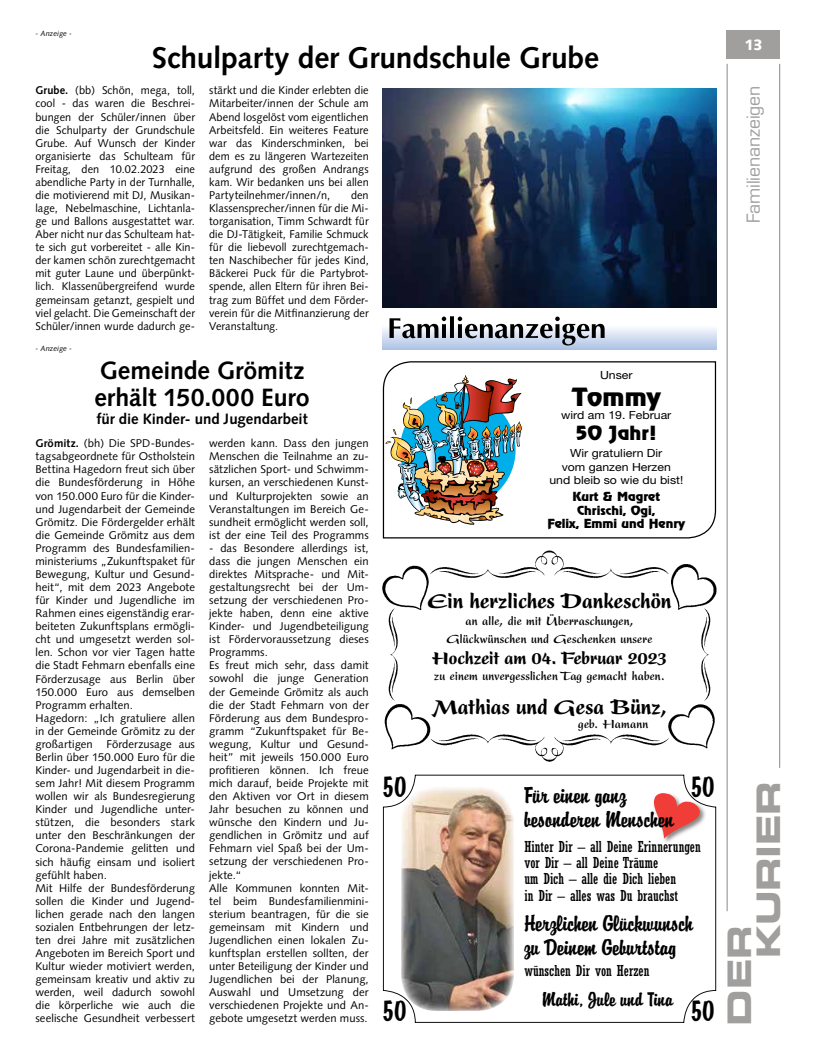
<style>
.page{position:relative;width:819px;height:1053px;background:#fff}
.page>*{position:absolute;margin:0;border:0;box-sizing:border-box;transform-origin:0 0}
.t1{font:32.5px/28.9px "Eurostile LT Std Bold Ex 2";letter-spacing:-.01em;color:#a19f9d}
.t2{font:700 30px "Syntax LT Std";letter-spacing:-.005em;color:#000}
.t3{font:27.5px "Briquet";color:#000}
.t4{font:700 25px/27.5px "Syntax LT Std";color:#000}
.t5{font:900 condensed 23.75px "Present LT Std";color:#000}
.t6{font:22.5px "Revue";color:#000;scale:1.09 1}
.t7{font:20px/23.8px "Briquet";color:#000}
.t8{font:900 condensed 20px "Present LT Std";color:#000}
.t9{font:17.5px "Briquet";color:#000}
.t10{font:17.5px "Eurostile LT Std";letter-spacing:-.005em;color:#a19f9d}
.t11{font:17.5px "Revue";color:#000;scale:1.09 1}
.t12{font:condensed 15px/16.2px "Rockwell";color:#000}
.t13{font:700 15px "Syntax LT Std";letter-spacing:-.005em;color:#000}
.t14{font:900 15px "Syntax LT Std";color:#fff}
.t15{font:700 condensed 13.75px/18px "Present LT Std";letter-spacing:.01em;color:#000;text-align:center;scale:1.1 1}
.t16{font:11.25px/13px "Syntax";letter-spacing:.005em;color:#000;text-align:justify}
.t17{font:11.25px/13.5px "Helvetica Neue";color:#000;text-align:center;scale:1.09 1}
.t18{font:11.25px/13.5px "Revue";color:#000;text-align:center;scale:1.09 1}
.t19{font:italic 7.5px "Syntax";letter-spacing:.01em;color:#000}
.s1{font-weight:700}
</style>
<div class="page">
<hr style="left:726px;top:64px;width:1px;height:847px;background:#8c8986">
<hr style="left:779px;top:64px;width:1px;height:703px;background:#8c8986">
<div style="left:726px;top:30px;width:54px;height:29px;background:#a19f9d"></div>
<svg style="left:383px;top:774px;width:333px;height:248px"></svg>
<img style="left:401px;top:786px;width:112px;height:224px">
<img style="left:384px;top:704px;width:331px;height:58px">
<img style="left:383px;top:550px;width:333px;height:59px">
<img style="left:384px;top:608px;width:17px;height:93px">
<img style="left:697px;top:608px;width:17px;height:93px">
<svg style="left:383px;top:361px;width:333px;height:177px"></svg>
<svg style="left:383px;top:326px;width:333px;height:23px;background:#cbd8ee"></svg>
<svg style="left:389px;top:316px;width:215px;height:29px"></svg>
<img style="left:382px;top:88px;width:334px;height:219px">
<p class="t19" style="left:35px;top:29px;width:38px">- Anzeige -</p>
<p class="t2" style="left:152px;top:41px;width:448px">Schulparty der Grundschule Grube</p>
<p class="t16" style="left:35px;top:84px;width:161px"><span class="s1">Grube.</span> (bb) Schön, mega, toll, cool - das waren die Beschrei&shy;bungen der Schüler/innen über die Schulparty der Grundschule Grube. Auf Wunsch der Kinder organisierte das Schulteam für Freitag, den 10.02.2023 eine abendliche Party in der Turnhalle, die motivierend mit DJ, Musikan&shy;lage, Nebelmaschine, Lichtanla&shy;ge und Ballons ausgestattet war.<br>Aber nicht nur das Schulteam hat&shy;te sich gut vorbereitet - alle Kin&shy;der kamen schön zurechtgemacht mit guter Laune und überpünkt&shy;lich. Klassenübergreifend wurde gemeinsam getanzt, gespielt und viel gelacht. Die Gemeinschaft der Schüler/innen wurde dadurch ge-</p>
<p class="t16" style="left:209px;top:84px;width:161px">stärkt und die Kinder erlebten die Mitarbeiter/innen der Schule am Abend losgelöst vom eigentlichen Arbeitsfeld. Ein weiteres Feature war das Kinderschminken, bei dem es zu längeren Wartezeiten aufgrund des großen Andrangs kam. Wir bedanken uns bei allen Partyteilnehmer/innen/n,</p>
<p class="t16" style="left:209px;top:188px;width:161px;text-indent:142px">den Klassensprecher/innen für die Mi&shy;torganisation, Timm Schwardt für die DJ-Tätigkeit, Familie Schmuck für die liebevoll zurechtgemach&shy;ten Naschibecher für jedes Kind, Bäckerei Puck für die Partybrot&shy;spende, allen Eltern für ihren Bei&shy;trag zum Büffet und dem Förder&shy;verein für die Mitfinanzierung der Veranstaltung.</p>
<p class="t19" style="left:35px;top:344px;width:38px">- Anzeige -</p>
<p class="t4" style="left:94px;top:357px;width:217px">Gemeinde Grömitz erhält 150.000 Euro</p>
<p class="t13" style="left:96px;top:410px;width:213px">für die Kinder- und Jugendarbeit</p>
<p class="t16" style="left:35px;top:437px;width:161px;text-align:left"><span class="s1">Grömitz.</span> (bh) Die SPD-Bundes&shy;tagsabgeordnete für Ostholstein<br>Bettina Hagedorn freut sich über die Bundesförderung in Höhe von 150.000 Euro für die Kinder&shy;und Jugendarbeit der Gemeinde<br>Grömitz. Die Fördergelder erhält die Gemeinde Grömitz aus dem<br>Programm des Bundesfamilien&shy;ministeriums „Zukunftspaket für<br>Bewegung, Kultur und Gesund&shy;heit“, mit dem 2023 Angebote für Kinder und Jugendliche im<br>Rahmen eines eigenständig erar&shy;beiteten Zukunftsplans ermögli&shy;cht und umgesetzt werden sol&shy;len. Schon vor vier Tagen hatte die Stadt Fehmarn ebenfalls eine<br>Förderzusage aus Berlin über<br>150.000 Euro aus demselben<br>Programm erhalten.<br>Hagedorn: „Ich gratuliere allen in der Gemeinde Grömitz zu der großartigen Förderzusage aus<br>Berlin über 150.000 Euro für die<br>Kinder- und Jugendarbeit in die&shy;sem Jahr! Mit diesem Programm wollen wir als Bundesregierung<br>Kinder und Jugendliche unter&shy;stützen, die besonders stark unter den Beschränkungen der<br>Corona-Pandemie gelitten und sich häufig einsam und isoliert gefühlt haben.<br>Mit Hilfe der Bundesförderung sollen die Kinder und Jugend&shy;lichen gerade nach den langen sozialen Entbehrungen der letz&shy;ten drei Jahre mit zusätzlichen<br>Angeboten im Bereich Sport und<br>Kultur wieder motiviert werden, gemeinsam kreativ und aktiv zu werden, weil dadurch sowohl die körperliche wie auch die seelische Gesundheit verbessert</p>
<p class="t16" style="left:209px;top:437px;width:161px">werden kann. Dass den jungen Menschen die Teilnahme an zu&shy;sätzlichen Sport- und Schwimm&shy;kursen, an verschiedenen Kunst&shy;und Kulturprojekten sowie an Veranstaltungen im Bereich Ge&shy;sundheit ermöglicht werden soll, ist der eine Teil des Programms</p>
<p class="t16" style="left:209px;top:541px;width:161px;text-align:left">- das Besondere allerdings ist, dass die jungen Menschen ein direktes Mitsprache- und Mit&shy;gestaltungsrecht bei der Um&shy;setzung der verschiedenen Pro&shy;jekte haben, denn eine aktive<br>Kinder- und Jugendbeteiligung ist Fördervoraussetzung dieses<br>Programms.<br>Es freut mich sehr, dass damit sowohl die junge Generation der Gemeinde Grömitz als auch die der Stadt Fehmarn von der<br>Förderung aus dem Bundespro&shy;gramm “Zukunftspaket für Be&shy;wegung, Kultur und Gesund&shy;heit” mit jeweils 150.000 Euro profitieren können. Ich freue mich darauf, beide Projekte mit den Aktiven vor Ort in diesem<br>Jahr besuchen zu können und wünsche den Kindern und Ju&shy;gendlichen in Grömitz und auf<br>Fehmarn viel Spaß bei der Um&shy;setzung der verschiedenen Pro&shy;jekte.“<br>Alle Kommunen konnten Mit&shy;tel beim Bundesfamilienmini&shy;sterium beantragen, für die sie gemeinsam mit Kindern und<br>Jugendlichen einen lokalen Zu&shy;kunftsplan erstellen sollten, der unter Beteiligung der Kinder und<br>Jugendlichen bei der Planung,<br>Auswahl und Umsetzung der verschiedenen Projekte und An&shy;gebote umgesetzt werden muss.</p>
<p class="t3" style="left:383px;top:769px;width:26px">50</p>
<p class="t3" style="left:383px;top:993px;width:26px">50</p>
<p class="t17" style="left:600px;top:368px;width:31px">Unser</p>
<p class="t6" style="left:572px;top:381px;width:83px">Tommy</p>
<p class="t17" style="left:561px;top:408px;width:103px">wird am 19. Februar</p>
<p class="t11" style="left:576px;top:421px;width:76px">50 Jahr!</p>
<p class="t17" style="left:549px;top:446px;width:124px">Wir gratuliern Dir<br>vom ganzen Herzen<br>und bleib so wie du bist!</p>
<p class="t18" style="left:547px;top:490px;width:128px">Kurt &amp; Magret<br>Chrischi, Ogi,<br>Felix, Emmi und Henry</p>
<p class="t5" style="left:427px;top:588px;width:245px">Ein herzliches Dankeschön</p>
<p class="t15" style="left:446px;top:611px;width:188px">an alle, die mit Überraschungen,<br>Glückwünschen und Geschenken unsere</p>
<p class="t8" style="left:432px;top:647px;width:236px">Hochzeit am 04. Februar 2023</p>
<p class="t15" style="left:434px;top:667px;width:211px">zu einem unvergesslichen Tag gemacht haben.</p>
<p class="t5" style="left:432px;top:694px;width:236px">Mathias und Gesa Bünz,</p>
<p class="t15" style="left:578px;top:714px;width:65px">geb. Hamann</p>
<p class="t3" style="left:691px;top:769px;width:26px">50</p>
<p class="t7" style="left:524px;top:784px;width:151px">Für einen ganz besonderen Menschen</p>
<p class="t12" style="left:524px;top:838px;width:178px">Hinter Dir – all Deine Erinnerungen vor Dir – all Deine Träume<br>um Dich – alle die Dich lieben<br>in Dir – alles was Du brauchst</p>
<p class="t7" style="left:524px;top:912px;width:170px">Herzlichen Glückwunsch zu Deinem Geburtstag</p>
<p class="t12" style="left:524px;top:962px;width:126px">wünschen Dir von Herzen</p>
<p class="t9" style="left:542px;top:988px;width:133px">Mathi, Jule und Tina</p>
<p class="t3" style="left:691px;top:993px;width:26px">50</p>
<p class="t14" style="left:744px;top:36px;width:20px">13</p>
<p class="t10" style="left:743px;top:223px;width:139px;rotate:-90deg">Familienanzeigen</p>
<p class="t1" style="left:724px;top:958px;width:179px;text-indent:-67px;rotate:-90deg">Der<br>Kurier</p>
</div>
